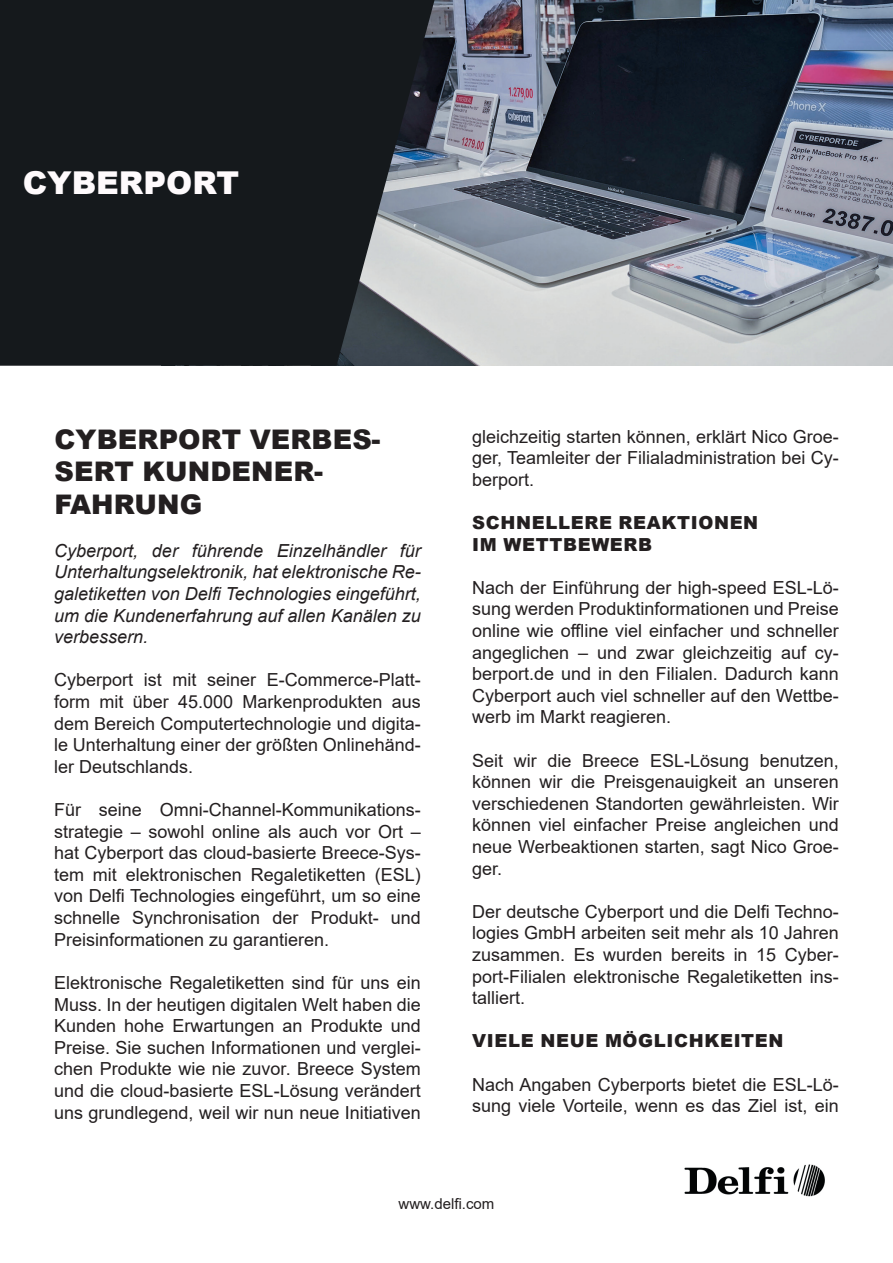
<style>
.page{position:relative;width:893px;height:1263px;background:#fff}
.page>*{position:absolute;margin:0;border:0;box-sizing:border-box;transform-origin:0 0}
.t1{font:900 31.5px "Arial";color:#fefafc}
.t2{font:900 27px/32.4px "Arial";letter-spacing:.005em;color:#231f20}
.t3{font:18px/21.6px "Arial";color:#231f20;text-align:justify}
.t4{font:italic 18px/21.6px "Arial";color:#231f20;text-align:justify}
.t5{font:900 18px/21.6px "Arial";letter-spacing:.035em;color:#231f20}
.t6{font:15px "Arial";color:#231f20}
</style>
<div class="page">
<img style="left:684px;top:1164px;width:141px;height:33px">
<img style="left:435px;top:0;width:458px;height:366px">
<svg style="left:0;top:0;width:435px;height:366px;background:#202428"></svg>
<h1 class="t1" style="left:23px;top:165px;width:218px">CYBERPORT</h1>
<h2 class="t2" style="left:54px;top:423px;width:328px">CYBERPORT VERBES-<br>SERT KUNDENER-<br>FAHRUNG</h2>
<p class="t4" style="left:54px;top:541px;width:368px">Cyberport, der führende Einzelhändler für Unterhaltungselektronik, hat elektronische Re&shy;galetiketten von Delfi Technologies eingeführt, um die Kundenerfahrung auf allen Kanälen zu verbessern.</p>
<p class="t3" style="left:54px;top:671px;width:368px">Cyberport ist mit seiner E-Commerce-Platt&shy;form mit über 45.000 Markenprodukten aus dem Bereich Computertechnologie und digita&shy;le Unterhaltung einer der größten Onlinehänd&shy;ler Deutschlands.</p>
<p class="t3" style="left:54px;top:801px;width:368px">Für seine Omni-Channel-Kommunikations&shy;strategie – sowohl online als auch vor Ort – hat Cyberport das cloud-basierte Breece-Sys&shy;tem mit elektronischen Regaletiketten (ESL) von Delfi Technologies eingeführt, um so eine schnelle Synchronisation der Produkt- und Preisinformationen zu garantieren.</p>
<p class="t3" style="left:54px;top:973px;width:368px">Elektronische Regaletiketten sind für uns ein Muss. In der heutigen digitalen Welt haben die Kunden hohe Erwartungen an Produkte und Preise. Sie suchen Informationen und verglei&shy;chen Produkte wie nie zuvor. Breece System und die cloud-basierte ESL-Lösung verändert uns grundlegend, weil wir nun neue Initiativen</p>
<p class="t3" style="left:472px;top:425px;width:368px">gleichzeitig starten können, erklärt Nico Groe&shy;ger, Teamleiter der Filialadministration bei Cy&shy;berport.</p>
<p class="t5" style="left:472px;top:512px;width:287px">SCHNELLERE REAKTIONEN<br>IM WETTBEWERB</p>
<p class="t3" style="left:472px;top:577px;width:368px">Nach der Einführung der high-speed ESL-Lö&shy;sung werden Produktinformationen und Preise online wie offline viel einfacher und schneller angeglichen – und zwar gleichzeitig auf cy&shy;berport.de und in den Filialen. Dadurch kann Cyberport auch viel schneller auf den Wettbe&shy;werb im Markt reagieren.</p>
<p class="t3" style="left:472px;top:749px;width:368px">Seit wir die Breece ESL-Lösung benutzen, können wir die Preisgenauigkeit an unseren verschiedenen Standorten gewährleisten. Wir können viel einfacher Preise angleichen und neue Werbeaktionen starten, sagt Nico Groe&shy;ger.</p>
<p class="t3" style="left:472px;top:901px;width:368px">Der deutsche Cyberport und die Delfi Techno&shy;logies GmbH arbeiten seit mehr als 10 Jahren zusammen. Es wurden bereits in 15 Cyber&shy;port-Filialen elektronische Regaletiketten ins&shy;talliert.</p>
<p class="t5" style="left:472px;top:1030px;width:313px">VIELE NEUE MÖGLICHKEITEN</p>
<p class="t3" style="left:472px;top:1073px;width:368px">Nach Angaben Cyberports bietet die ESL-Lö&shy;sung viele Vorteile, wenn es das Ziel ist, ein</p>
<p class="t6" style="left:399px;top:1193px;width:97px">www.delfi.com</p>
</div>
